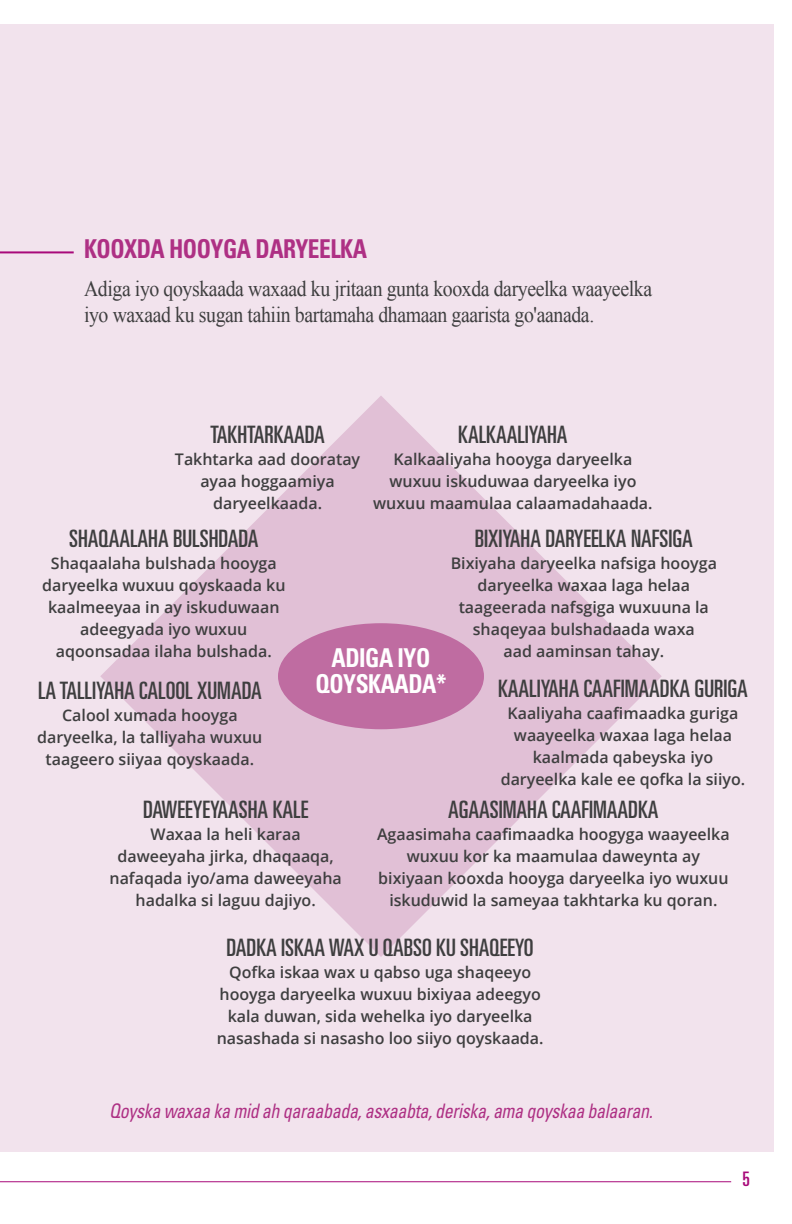
<style>
.page{position:relative;width:792px;height:1224px;background:#fff}
.page>*{position:absolute;margin:0;border:0;box-sizing:border-box;transform-origin:0 0}
.Subhead{font:700 condensed 26px "Univers LT Std";letter-spacing:-.02em;color:#ae3084;scale:.9 1}
.Subhead-2{font:700 condensed 26px/26px "Univers LT Std";letter-spacing:-.02em;color:#fff;text-align:center;scale:.9 1}
.Notes{font:ultra-condensed 24px "Univers LT Std";color:#3e3e3f}
.Body{font:22px/26px "Times New Roman";letter-spacing:-.02em;color:#3e3e3f;scale:.9 1}
.Subhead-3{font:italic condensed 20px "Univers LT Std";letter-spacing:-.02em;color:#ae3084;scale:.9 1}
.t1{font:ultra-condensed 20px "Univers LT Std";color:#a8097a}
.Notes-2{font:600 16px/22px "Open Sans";color:#3e3e3f;text-align:center}
</style>
<div class="page">
<hr style="left:0;top:1181px;width:731px;height:1px;background:#a8097a">
<div style="left:0;top:24px;width:773px;height:1128px;background:#f2e3ed"></div>
<hr style="left:0;top:251px;width:74px;height:2px;background:#a8097a">
<svg style="left:100px;top:396px;width:562px;height:561px"></svg>
<div style="left:278px;top:623px;width:206px;height:106px;background:#bf6ca1;border-radius:50%"></div>
<p class="Subhead" style="left:84px;top:233px;width:316px">KOOXDA HOOYGA DARYEELKA</p>
<p class="Body" style="left:84px;top:275px;width:633px">Adiga iyo qoyskaada waxaad ku jritaan gunta kooxda daryeelka waayeelka iyo waxaad ku sugan tahiin bartamaha dhamaan gaarista go'aanada.</p>
<p class="Notes" style="left:210px;top:421px;width:116px">TAKHTARKAADA</p>
<p class="Notes-2" style="left:175px;top:448px;width:187px">Takhtarka aad dooratay ayaa hoggaamiya daryeelkaada.</p>
<p class="Notes" style="left:458px;top:421px;width:111px">KALKAALIYAHA</p>
<p class="Notes-2" style="left:373px;top:448px;width:281px">Kalkaaliyaha hooyga daryeelka wuxuu iskuduwaa daryeelka iyo wuxuu maamulaa calaamadahaada.</p>
<p class="Notes" style="left:475px;top:525px;width:220px">BIXIYAHA DARYEELKA NAFSIGA</p>
<p class="Notes-2" style="left:451px;top:552px;width:268px">Bixiyaha daryeelka nafsiga hooyga daryeelka waxaa laga helaa taageerada nafsgiga wuxuuna la shaqeyaa bulshadaada waxa<br>aad aaminsan tahay.</p>
<p class="Notes" style="left:69px;top:525px;width:191px">SHAQAALAHA BULSHDADA</p>
<p class="Notes-2" style="left:42px;top:552px;width:245px">Shaqaalaha bulshada hooyga daryeelka wuxuu qoyskaada ku kaalmeeyaa in ay iskuduwaan adeegyada iyo wuxuu aqoonsadaa ilaha bulshada.</p>
<p class="Subhead-2" style="left:316px;top:645px;width:147px">ADIGA IYO<br>QOYSKAADA*</p>
<p class="Notes" style="left:498px;top:675px;width:251px">KAALIYAHA CAAFIMAADKA GURIGA</p>
<p class="Notes-2" style="left:501px;top:702px;width:246px">Kaaliyaha caafimaadka guriga waayeelka waxaa laga helaa kaalmada qabeyska iyo daryeelka kale ee qofka la siiyo.</p>
<p class="Notes" style="left:38px;top:677px;width:225px">LA TALLIYAHA CALOOL XUMADA</p>
<p class="Notes-2" style="left:37px;top:704px;width:227px">Calool xumada hooyga daryeelka, la talliyaha wuxuu taageero siiyaa qoyskaada.</p>
<p class="Notes" style="left:143px;top:796px;width:167px">DAWEEYEYAASHA KALE</p>
<p class="Notes-2" style="left:110px;top:823px;width:234px">Waxaa la heli karaa daweeyaha jirka, dhaqaaqa, nafaqada iyo/ama daweeyaha hadalka si laguu dajiyo.</p>
<p class="Notes" style="left:227px;top:934px;width:309px">DADKA ISKAA WAX U QABSO KU SHAQEEYO</p>
<p class="Notes-2" style="left:217px;top:961px;width:328px">Qofka iskaa wax u qabso uga shaqeeyo hooyga daryeelka wuxuu bixiyaa adeegyo kala duwan, sida wehelka iyo daryeelka nasashada si nasasho loo siiyo qoyskaada.</p>
<p class="Notes" style="left:448px;top:796px;width:212px">AGAASIMAHA CAAFIMAADKA</p>
<p class="Notes-2" style="left:377px;top:823px;width:354px">Agaasimaha caafimaadka hoogyga waayeelka wuxuu kor ka maamulaa daweynta ay bixiyaan kooxda hooyga daryeelka iyo wuxuu iskuduwid la sameyaa takhtarka ku qoran.</p>
<p class="Subhead-3" style="left:109px;top:1098px;width:605px">Qoyska waxaa ka mid ah qaraabada, asxaabta, deriska, ama qoyskaa balaaran.</p>
<p class="t1" style="left:743px;top:1167px;width:9px">5</p>
</div>
